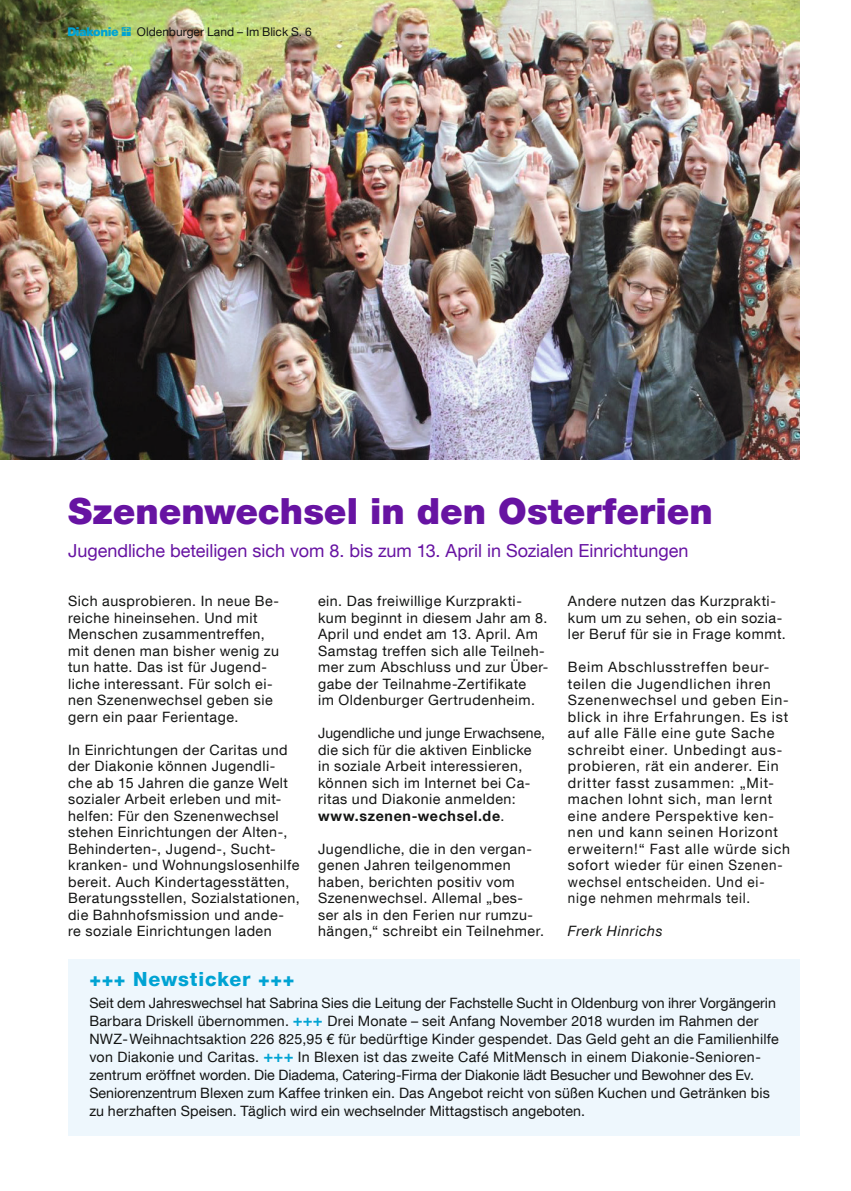
<style>
.page{position:relative;width:851px;height:1191px;background:#fff}
.page>*{position:absolute;margin:0;border:0;box-sizing:border-box;transform-origin:0 0}
.t1{font:900 36px "Helvetica Neue LT Com";color:#6713a2}
.t2{font:800 19.5px "Helvetica Neue LT Com";letter-spacing:.045em;color:#00a3d3}
.t3{font:18px "Helvetica Neue LT Com";color:#6713a2}
.t4{font:14.25px/16.5px "Helvetica Neue LT Com";letter-spacing:.035em;color:#131413}
.t5{font:14.25px/18px "Helvetica Neue LT Com";letter-spacing:.01em;color:#131413}
.t6{font:14.25px/16.5px "Helvetica Neue LT Com";letter-spacing:.055em;color:#131413}
.t7{font:italic 14.25px "Helvetica Neue LT Com";letter-spacing:.04em;color:#131413}
.t8{font:12px "Helvetica Neue LT Com";color:#131413}
.s1{font-family:"Diakonie Logo";color:#00a3d3}
.s2{font-weight:700}
.s3{font-weight:700;font-size:16.5px;color:#00a3d3}
</style>
<div class="page">
<div style="left:68px;top:959px;width:731px;height:176px;background:#eef7fd"></div>
<img style="left:0;top:0;width:799px;height:459px">
<p class="t8" style="left:68px;top:25px;width:245px"><span class="s1">Dn</span> Oldenburger Land – Im Blick S. 6</p>
<h1 class="t1" style="left:68px;top:489px;width:646px">Szenenwechsel in den Osterferien</h1>
<p class="t3" style="left:68px;top:539px;width:621px">Jugendliche beteiligen sich vom 8. bis zum 13. April in Sozialen Einrichtungen</p>
<p class="t4" style="left:318px;top:592px;width:232px">ein. Das freiwillige Kurzprakti&shy;kum beginnt in diesem Jahr am 8.<br>April und endet am 13. April. Am<br>Samstag treffen sich alle Teilneh&shy;mer zum Abschluss und zur Über&shy;gabe der Teilnahme-Zertifikate<br>im Oldenburger Gertrudenheim.</p>
<p class="t4" style="left:318px;top:724px;width:228px">Jugendliche und junge Erwachsene, die sich für die aktiven Einblicke in soziale Arbeit interessieren, können sich im Internet bei Ca&shy;ritas und Diakonie anmelden: <span class="s2">www.szenen-wechsel.de</span>.</p>
<p class="t4" style="left:318px;top:840px;width:227px">Jugendliche, die in den vergan&shy;genen Jahren teilgenommen haben, berichten positiv vom<br>Szenenwechsel. Allemal „bes&shy;ser als in den Ferien nur rumzu&shy;hängen,“ schreibt ein Teilnehmer.</p>
<p class="t4" style="left:68px;top:592px;width:212px">Sich ausprobieren. In neue Be&shy;reiche hineinsehen. Und mit<br>Menschen zusammentreffen, mit denen man bisher wenig zu tun hatte. Das ist für Jugend&shy;liche interessant. Für solch ei&shy;nen Szenenwechsel geben sie gern ein paar Ferientage.</p>
<p class="t4" style="left:68px;top:741px;width:233px">In Einrichtungen der Caritas und der Diakonie können Jugendli&shy;che ab 15 Jahren die ganze Welt sozialer Arbeit erleben und mit&shy;helfen: Für den Szenenwechsel stehen Einrichtungen der Alten-,<br>Behinderten-, Jugend-, Sucht&shy;kranken- und Wohnungslosenhilfe bereit. Auch Kindertagesstätten,<br>Beratungsstellen, Sozialstationen, die Bahnhofsmission und ande&shy;re soziale Einrichtungen laden</p>
<p class="t4" style="left:568px;top:592px;width:219px">Andere nutzen das Kurzprakti&shy;kum um zu sehen, ob ein sozia&shy;ler Beruf für sie in Frage kommt.</p>
<p class="t6" style="left:568px;top:658px;width:223px">Beim Abschlusstreffen beur&shy;teilen die Jugendlichen ihren<br>Szenenwechsel und geben Ein&shy;blick in ihre Erfahrungen. Es ist auf alle Fälle eine gute Sache schreibt einer. Unbedingt aus&shy;probieren, rät ein anderer. Ein dritter fasst zusammen: „Mit&shy;machen lohnt sich, man lernt eine andere Perspektive ken&shy;nen und kann seinen Horizont erweitern!“ Fast alle würde sich sofort wieder für einen Szenen&shy;wechsel entscheiden. Und ei&shy;nige nehmen mehrmals teil.</p>
<p class="t7" style="left:568px;top:922px;width:96px">Frerk Hinrichs</p>
<h2 class="t2" style="left:89px;top:967px;width:206px">+++ Newsticker +++</h2>
<p class="t5" style="left:89px;top:993px;width:690px">Seit dem Jahreswechsel hat Sabrina Sies die Leitung der Fachstelle Sucht in Oldenburg von ihrer Vorgängerin Barbara Driskell übernommen. <span class="s3">+++</span> Drei Monate – seit Anfang November 2018 wurden im Rahmen der NWZ-Weihnachtsaktion 226 825,95 € für bedürftige Kinder gespendet. Das Geld geht an die Familienhilfe von Diakonie und Caritas. <span class="s3">+++</span> In Blexen ist das zweite Café MitMensch in einem Diakonie-Senioren&shy;zentrum eröffnet worden. Die Diadema, Catering-Firma der Diakonie lädt Besucher und Bewohner des Ev.<br>Seniorenzentrum Blexen zum Kaffee trinken ein. Das Angebot reicht von süßen Kuchen und Getränken bis zu herzhaften Speisen. Täglich wird ein wechselnder Mittagstisch angeboten.</p>
</div>
